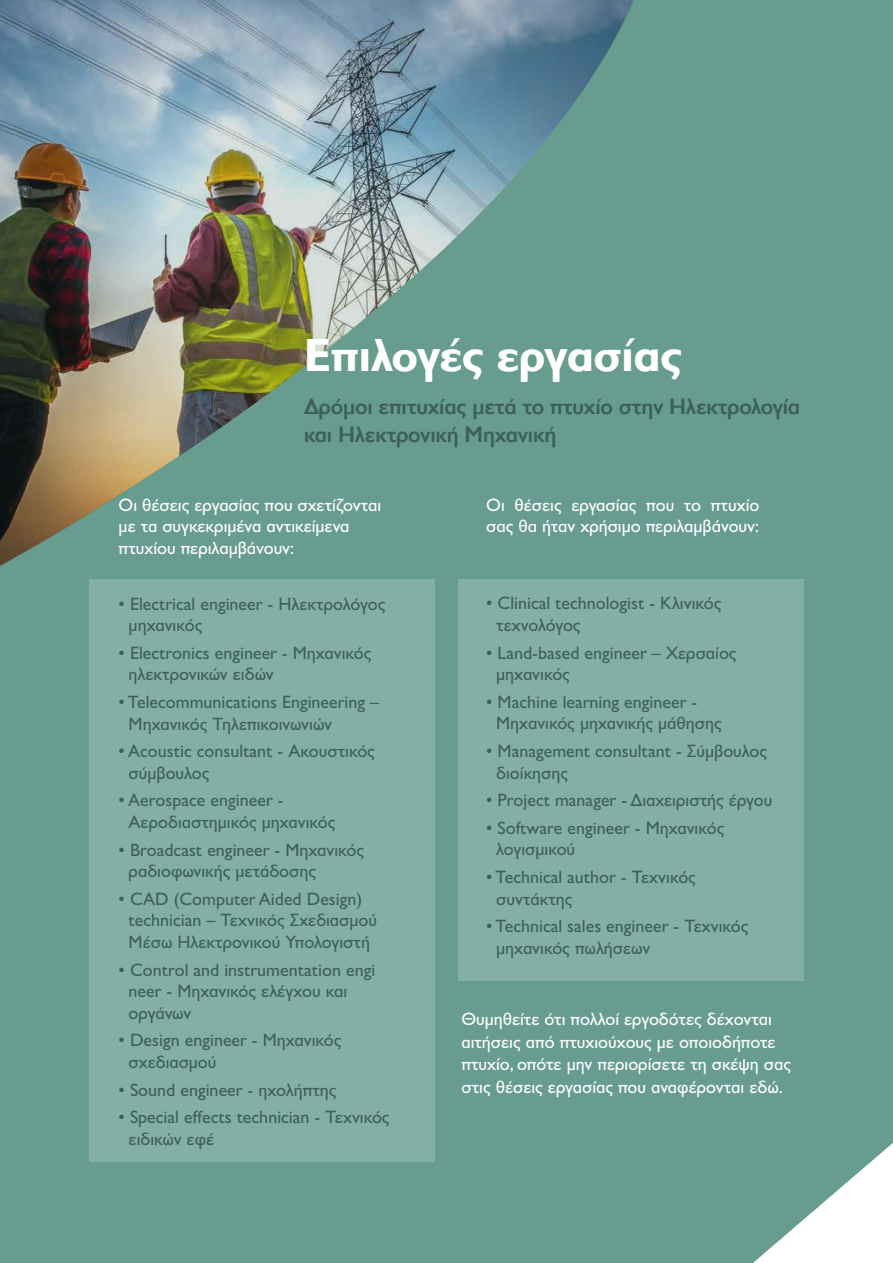
<style>
.page{position:relative;width:893px;height:1263px;background:#679c8e}
.page>*{position:absolute;margin:0;border:0;box-sizing:border-box;transform-origin:0 0}
.t1{font:700 46.65px "Gill Sans Hel";color:#fff}
.t2{font:600 22.5px/28.5px "Gill Sans Hel";letter-spacing:-.01em;color:#3d6057}
.t3{font:18px/21.6px "Gill Sans Hel";color:#3d6057}
.t4{font:18px/21.6px "Gill Sans Hel";color:#fff}
</style>
<div class="page">
<img style="left:0;top:0;width:634px;height:566px">
<svg style="left:753px;top:1143px;width:140px;height:120px"></svg>
<div style="left:89px;top:579px;width:346px;height:583px;background:#84afa4"></div>
<div style="left:458px;top:579px;width:346px;height:402px;background:#84afa4"></div>
<h1 class="t1" style="left:304px;top:328px;width:380px">Επιλογές εργασίας</h1>
<p class="t2" style="left:304px;top:392px;width:498px">∆ρόμοι επιτυχίας μετά το πτυχίο στην Ηλεκτρολογία και Ηλεκτρονική Μηχανική</p>
<p class="t4" style="left:119px;top:494px;width:264px">Οι θέσεις εργασίας που σχετίζονται µε τα συγκεκριµένα αντικείµενα πτυχίου περιλαµβάνουν:</p>
<p class="t4" style="left:486px;top:494px;width:275px">Οι θέσεις εργασίας που το πτυχίο σας θα ήταν χρήσιµο περιλαµβάνουν:</p>
<p class="t3" style="left:129px;top:593px;width:258px;text-indent:-10px">• Electrical engineer - Ηλεκτρολόγος µηχανικός</p>
<p class="t3" style="left:129px;top:642px;width:244px;text-indent:-10px">• Electronics engineer - Μηχανικός ηλεκτρονικών ειδών</p>
<p class="t3" style="left:129px;top:691px;width:252px;text-indent:-10px">• Telecommunications Engineering –<br>Μηχανικός Τηλεπικοινωνιών</p>
<p class="t3" style="left:129px;top:740px;width:248px;text-indent:-10px">• Acoustic consultant - Ακουστικός σύµβουλος</p>
<p class="t3" style="left:129px;top:790px;width:208px;text-indent:-10px">• Aerospace engineer -<br>Αεροδιαστηµικός µηχανικός</p>
<p class="t3" style="left:129px;top:839px;width:237px;text-indent:-10px">• Broadcast engineer - Μηχανικός ραδιοφωνικής µετάδοσης</p>
<p class="t3" style="left:129px;top:888px;width:250px;text-indent:-10px">• CAD (Computer Aided Design) technician – Τεχνικός Σχεδιασµού<br>Μέσω Ηλεκτρονικού Υπολογιστή</p>
<p class="t3" style="left:129px;top:959px;width:248px;text-indent:-10px">• Control and instrumentation engi neer - Μηχανικός ελέγχου και οργάνων</p>
<p class="t3" style="left:129px;top:1030px;width:214px;text-indent:-10px">• Design engineer - Μηχανικός σχεδιασµού</p>
<p class="t3" style="left:119px;top:1079px;width:220px">• Sound engineer - ηχολήπτης</p>
<p class="t3" style="left:129px;top:1106px;width:263px;text-indent:-10px">• Special effects technician - Τεχνικός ειδικών εφέ</p>
<p class="t3" style="left:496px;top:593px;width:227px;text-indent:-10px">• Clinical technologist - Κλινικός τεχνολόγος</p>
<p class="t3" style="left:496px;top:642px;width:242px;text-indent:-10px">• Land-based engineer – Χερσαίος µηχανικός</p>
<p class="t3" style="left:496px;top:691px;width:227px;text-indent:-10px">• Machine learning engineer -<br>Μηχανικός µηχανικής µάθησης</p>
<p class="t3" style="left:496px;top:740px;width:272px;text-indent:-10px">• Management consultant - Σύµβουλος διοίκησης</p>
<p class="t3" style="left:486px;top:790px;width:288px">• Project manager - ∆ιαχειριστής έργου</p>
<p class="t3" style="left:496px;top:817px;width:230px;text-indent:-10px">• Software engineer - Μηχανικός λογισµικού</p>
<p class="t3" style="left:496px;top:866px;width:201px;text-indent:-10px">• Technical author - Τεχνικός συντάκτης</p>
<p class="t3" style="left:496px;top:916px;width:254px;text-indent:-10px">• Technical sales engineer - Τεχνικός µηχανικός πωλήσεων</p>
<p class="t4" style="left:461px;top:1008px;width:331px;line-height:22.5px">Θυµηθείτε ότι πολλοί εργοδότες δέχονται αιτήσεις από πτυχιούχους µε οποιοδήποτε πτυχίο, οπότε µην περιορίσετε τη σκέψη σας στις θέσεις εργασίας που αναφέρονται εδώ.</p>
</div>
